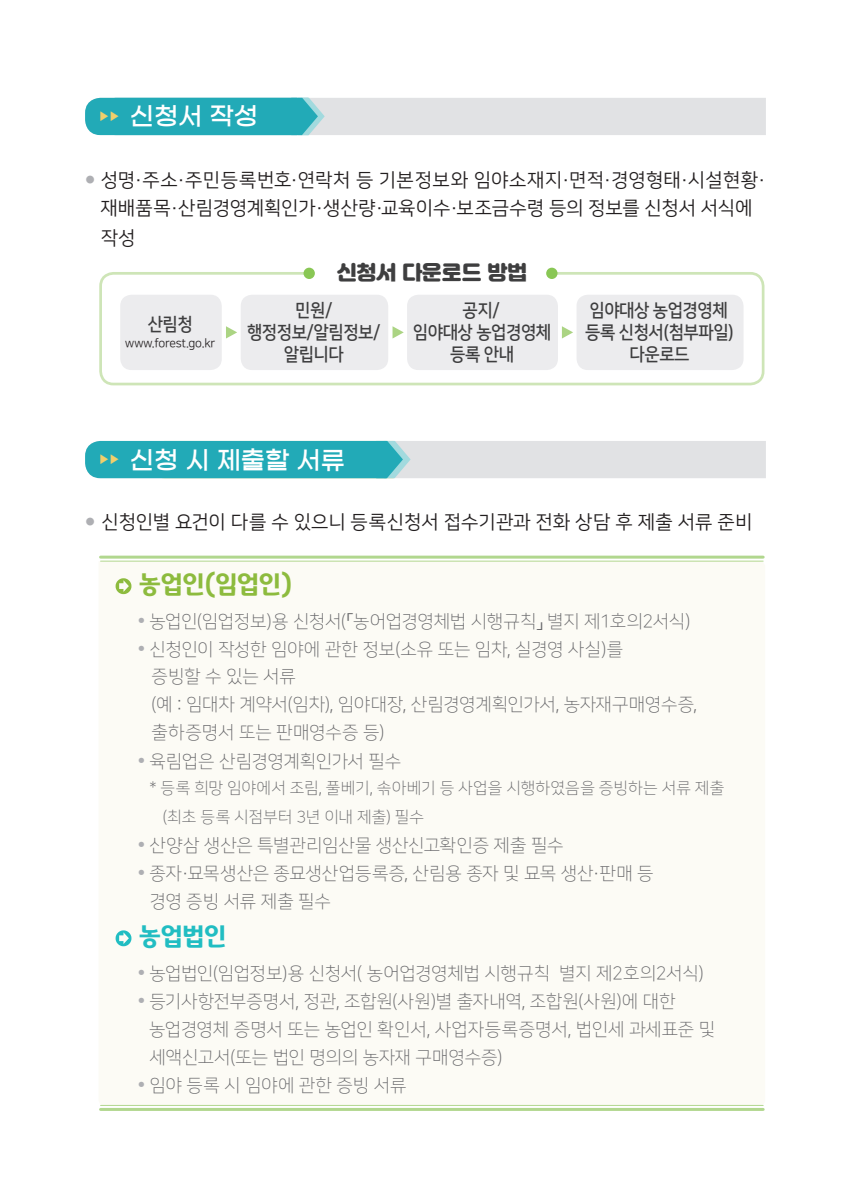
<style>
.page{position:relative;width:851px;height:1191px;background:#fff}
.page>*{position:absolute;margin:0;border:0;box-sizing:border-box;transform-origin:0 0}
.t1{font:25.4px "Gyeonggi Title B";letter-spacing:.01em;color:#8dbb3e}
.t2{font:25.4px "Gyeonggi Title B";color:#21bdc2}
.t3{font:25.2px "Gmarket Sans TTF Medium";color:#fff}
.t4{font:19.8px "Jalnan";color:#3e3e3f}
.t5{font:19px/29.2px "Nanum Square R";letter-spacing:.005em;color:#231f20}
.t6{font:18px/28px "Nanum Square L";letter-spacing:-.01em;color:#67676a}
.t7{font:18px/21.8px "Nanum Square B";letter-spacing:-.025em;color:#3e3e3f;text-align:center;scale:.93 1}
.t8{font:16px/29px "Nanum Square L";letter-spacing:.005em;color:#67676a}
.t9{font:12px "Nanum Square R";letter-spacing:-.02em;color:#231f20}
.s1{font-family:"Gyeonggi Title B";font-size:11.4px;color:#aeafb3}
</style>
<div class="page">
<svg style="left:116px;top:578px;width:15px;height:16px"></svg>
<svg style="left:116px;top:930px;width:15px;height:16px"></svg>
<div style="left:99px;top:272px;width:665px;height:113px;border:3px solid #cee5b7;border-radius:13px"></div>
<div style="left:312px;top:260px;width:239px;height:26px;background:#fff"></div>
<div style="left:303px;top:268px;width:12px;height:11px;background:#89c755;border-radius:50%"></div>
<div style="left:546px;top:268px;width:11px;height:11px;background:#89c755;border-radius:50%"></div>
<div style="left:120px;top:295px;width:102px;height:75px;background:#ececee;border-radius:11px"></div>
<div style="left:241px;top:295px;width:147px;height:75px;background:#ececee;border-radius:11px"></div>
<div style="left:407px;top:295px;width:151px;height:75px;background:#ececee;border-radius:11px"></div>
<div style="left:576px;top:295px;width:167px;height:75px;background:#ececee;border-radius:11px"></div>
<svg style="left:226px;top:326px;width:11px;height:12px"></svg>
<svg style="left:392px;top:326px;width:11px;height:12px"></svg>
<svg style="left:562px;top:326px;width:11px;height:12px"></svg>
<svg style="left:85px;top:441px;width:680px;height:37px;background:#89c8cf"></svg>
<svg style="left:85px;top:98px;width:680px;height:37px;background:#a1cfd5"></svg>
<hr style="left:100px;top:555px;width:663px;height:3px;background:#b1d78e">
<hr style="left:100px;top:560px;width:663px;height:1px;background:#b1d78e">
<hr style="left:100px;top:1105px;width:663px;height:1px;background:#b1d78e">
<hr style="left:100px;top:1108px;width:663px;height:3px;background:#b1d78e">
<h2 class="t3" style="left:98px;top:103px;width:161px"><sup>▶▶</sup> 신청서 작성</h2>
<p class="t5" style="left:100px;top:166px;width:666px;text-indent:-15px"><span class="s1">●</span> 성명·주소·주민등록번호·연락처 등 기본정보와 임야소재지·면적·경영형태·시설현황· 재배품목·산림경영계획인가·생산량·교육이수·보조금수령 등의 정보를 신청서 서식에 작성</p>
<p class="t7" style="left:148px;top:314px;width:50px">산림청</p>
<p class="t9" style="left:125px;top:337px;width:92px">www.forest.go.kr</p>
<p class="t4" style="left:336px;top:259px;width:192px">신청서 다운로드 방법</p>
<p class="t7" style="left:247px;top:300px;width:145px">민원/ 행정정보/알림정보/ 알립니다</p>
<p class="t7" style="left:413px;top:300px;width:150px">공지/<br>임야대상 농업경영체 등록 안내</p>
<p class="t7" style="left:585px;top:300px;width:161px">임야대상 농업경영체 등록 신청서(첨부파일) 다운로드</p>
<h2 class="t3" style="left:98px;top:446px;width:248px"><sup>▶▶</sup> 신청 시 제출할 서류</h2>
<p class="t5" style="left:85px;top:508px;width:668px"><span class="s1">●</span> 신청인별 요건이 다를 수 있으니 등록신청서 접수기관과 전화 상담 후 제출 서류 준비</p>
<h1 class="t1" style="left:139px;top:568px;width:155px">농업인(임업인)</h1>
<p class="t6" style="left:138px;top:607px;width:553px"><sup>●</sup> 농업인(임업정보)용 신청서(「농어업경영체법 시행규칙」 별지 제1호의2서식)</p>
<p class="t6" style="left:152px;top:635px;width:547px;text-indent:-14px"><sup>●</sup> 신청인이 작성한 임야에 관한 정보(소유 또는 임차, 실경영 사실)를<br>증빙할 수 있는 서류<br>(예 : 임대차 계약서(임차), 임야대장, 산림경영계획인가서, 농자재구매영수증, 출하증명서 또는 판매영수증 등)</p>
<p class="t6" style="left:138px;top:747px;width:264px"><sup>●</sup> 육림업은 산림경영계획인가서 필수</p>
<p class="t8" style="left:163px;top:773px;width:562px;text-indent:-14px">* 등록 희망 임야에서 조림, 풀베기, 솎아베기 등 사업을 시행하였음을 증빙하는 서류 제출 (최초 등록 시점부터 3년 이내 제출) 필수</p>
<p class="t6" style="left:138px;top:831px;width:427px"><sup>●</sup> 산양삼 생산은 특별관리임산물 생산신고확인증 제출 필수</p>
<p class="t6" style="left:149px;top:859px;width:505px;line-height:28.6px;text-indent:-11px"><sup>●</sup> 종자·묘목생산은 종묘생산업등록증, 산림용 종자 및 묘목 생산·판매 등 경영 증빙 서류 제출 필수</p>
<h1 class="t2" style="left:139px;top:920px;width:88px">농업법인</h1>
<p class="t6" style="left:138px;top:959px;width:567px"><sup>●</sup> 농업법인(임업정보)용 신청서(｢ 농어업경영체법 시행규칙｣ 별지 제2호의2서식)</p>
<p class="t6" style="left:149px;top:987px;width:567px;text-indent:-11px"><sup>●</sup> 등기사항전부증명서, 정관, 조합원(사원)별 출자내역, 조합원(사원)에 대한 농업경영체 증명서 또는 농업인 확인서, 사업자등록증명서, 법인세 과세표준 및 세액신고서(또는 법인 명의의 농자재 구매영수증)</p>
<p class="t6" style="left:138px;top:1071px;width:270px"><sup>●</sup> 임야 등록 시 임야에 관한 증빙 서류</p>
</div>
